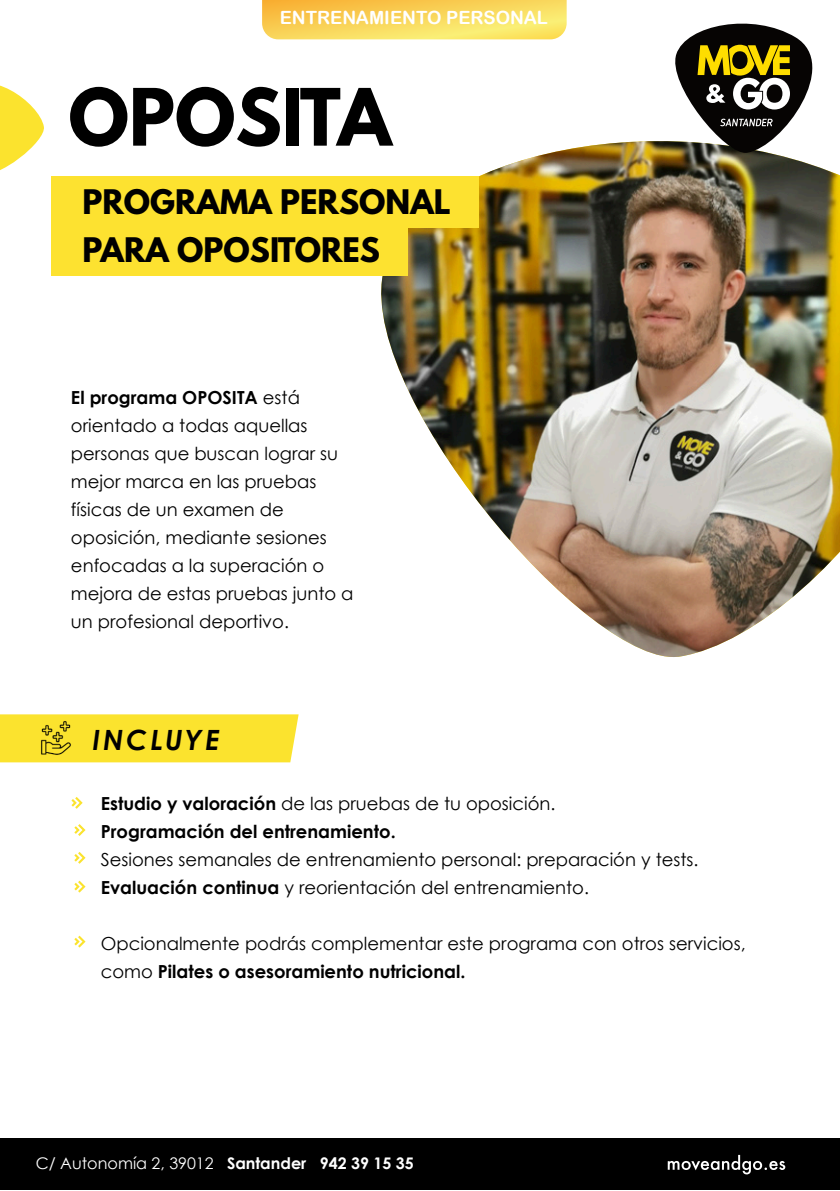
<style>
.page{position:relative;width:840px;height:1191px;background:#fff}
.page>*{position:absolute;margin:0;border:0;box-sizing:border-box;transform-origin:0 0}
.t1{font:700 70px "League Spartan";color:#000}
.t2{font:700 30px/48px "League Spartan";color:#000}
.t3{font:italic 700 28px "Century Gothic";letter-spacing:.1em;color:#000}
.t4{font:18.2px "Arial Rounded MT Bold";color:#fff}
.t5{font:18px/28px "Century Gothic";color:#000}
.t6{font:700 18px/28px "Century Gothic";color:#000}
.t7{font:16px "Century Gothic";color:#fff}
.s1{font-weight:700}
.s2{font-weight:400}
</style>
<div class="page">
<img style="left:381px;top:141px;width:458px;height:516px">
<div style="left:51px;top:176px;width:427px;height:52px;background:#fde230"></div>
<div style="left:51px;top:219px;width:357px;height:56px;background:#fde230"></div>
<svg style="left:71px;top:797px;width:12px;height:12px"></svg>
<svg style="left:74px;top:852px;width:11px;height:12px"></svg>
<svg style="left:74px;top:881px;width:11px;height:12px"></svg>
<svg style="left:74px;top:936px;width:11px;height:11px"></svg>
<svg style="left:74px;top:824px;width:11px;height:12px"></svg>
<div style="left:1px;top:1138px;width:838px;height:52px;background:#000"></div>
<svg style="left:667px;top:1155px;width:118px;height:19px"></svg>
<svg style="left:666px;top:23px;width:173px;height:133px"></svg>
<svg style="left:0;top:85px;width:44px;height:85px"></svg>
<img style="left:262px;top:0;width:304px;height:39px">
<div style="left:0;top:714px;width:298px;height:48px;background:#fbe32e"></div>
<img style="left:37px;top:720px;width:37px;height:37px">
<p class="t4" style="left:280px;top:6px;width:270px">ENTRENAMIENTO PERSONAL</p>
<h1 class="t1" style="left:68px;top:63px;width:324px">OPOSITA</h1>
<h2 class="t2" style="left:82px;top:178px;width:370px">PROGRAMA PERSONAL<br>PARA OPOSITORES</h2>
<p class="t5" style="left:71px;top:385px;width:284px"><span class="s1">El programa OPOSITA</span> está orientado a todas aquellas personas que buscan lograr su mejor marca en las pruebas físicas de un examen de oposición, mediante sesiones enfocadas a la superación o mejora de estas pruebas junto a un profesional deportivo.</p>
<h3 class="t3" style="left:93px;top:729px;width:129px">INCLUYE</h3>
<p class="t6" style="left:101px;top:791px;width:456px">Estudio y valoración <span class="s2">de las pruebas de tu oposición.<br></span>Programación del entrenamiento.</p>
<p class="t5" style="left:101px;top:847px;width:599px">Sesiones semanales de entrenamiento personal: preparación y tests.<br><span class="s1">Evaluación continua</span> y reorientación del entrenamiento.</p>
<p class="t5" style="left:101px;top:931px;width:646px">Opcionalmente podrás complementar este programa con otros servicios, como <span class="s1">Pilates o asesoramiento nutricional.</span></p>
<p class="t7" style="left:36px;top:1157px;width:379px">C/ Autonomía 2, 39012 <span class="s1">Santander 942 39 15 35</span></p>
</div>
